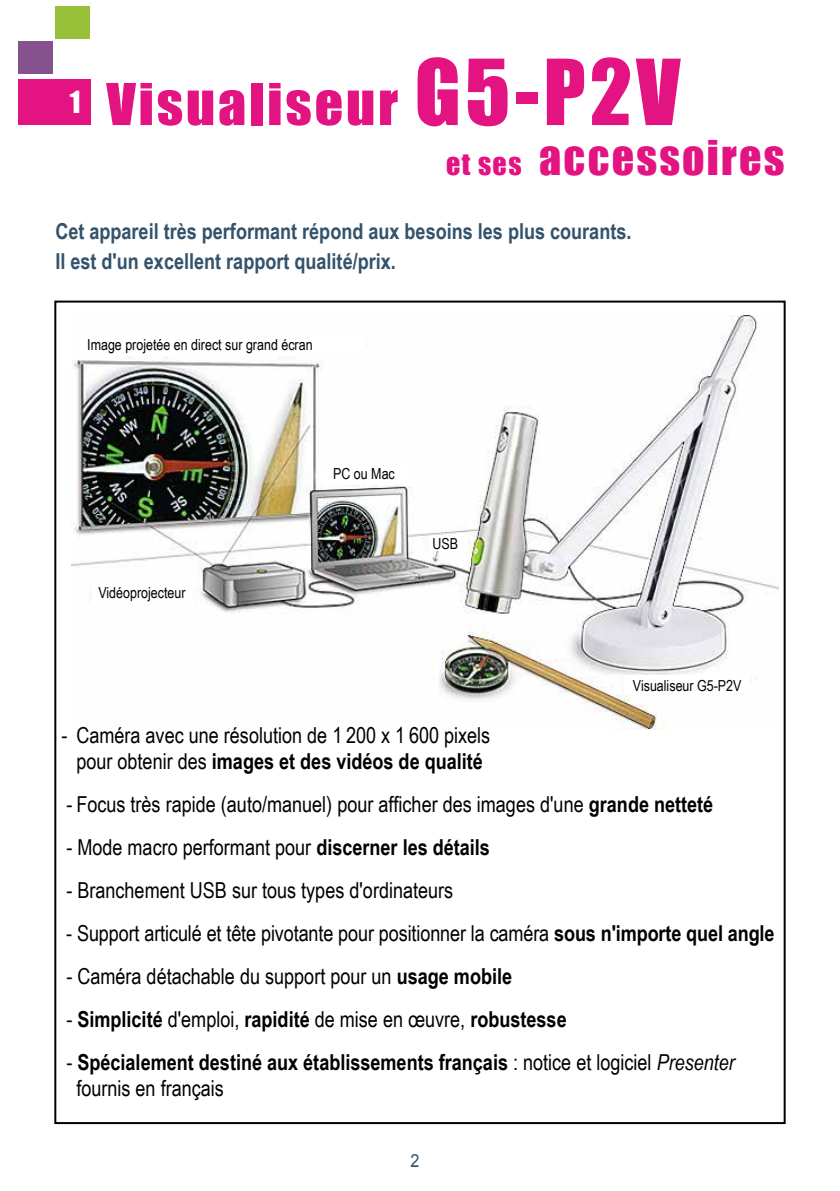
<style>
.page{position:relative;width:840px;height:1191px;background:#fff}
.page>*{position:absolute;margin:0;border:0;box-sizing:border-box;transform-origin:0 0}
.t1{font:53.2px "Impact";letter-spacing:.05em;color:#e41382;scale:1.05 1}
.t2{font:44px "Impact";letter-spacing:.05em;color:#e41382}
.t3{font:28px "Impact";color:#fff}
.t4{font:22px/26px "Arial Narrow";color:#000;text-align:center}
.t5{font:700 22px/26px "Arial Narrow";color:#000}
.t6{font:700 22px/30px "Arial Narrow";color:#34526a}
.t7{font:18px "Arial";color:#34526a;scale:.9 1}
.t8{font:15.2px "Arial Narrow";color:#000}
.s1{font-size:84px}
.s2{font-size:28px}
.s3{font-weight:700}
.s4{font-weight:400}
.s5{font-weight:400;font-style:italic}
</style>
<div class="page">
<div style="left:18px;top:79px;width:72px;height:46px;background:#e41382"></div>
<div style="left:18px;top:42px;width:35px;height:32px;background:#85528e"></div>
<div style="left:55px;top:7px;width:35px;height:32px;background:#96c037"></div>
<img style="left:72px;top:315px;width:706px;height:414px">
<div style="left:77px;top:334px;width:286px;height:22px;background:#fff"></div>
<div style="left:322px;top:462px;width:83px;height:22px;background:#fff"></div>
<div style="left:428px;top:536px;width:33px;height:14px;background:#fff"></div>
<div style="left:624px;top:676px;width:125px;height:18px;background:#fff"></div>
<div style="left:92px;top:582px;width:100px;height:22px;background:#fff"></div>
<p class="t3" style="left:70px;top:80px;width:12px">1</p>
<h1 class="t1" style="left:106px;top:63px;width:547px">Visualiseur <span class="s1">G5-P2V</span></h1>
<h2 class="t2" style="left:446px;top:124px;width:340px"><span class="s2">et ses</span> accessoires</h2>
<p class="t6" style="left:55px;top:215px;width:577px">Cet appareil très performant répond aux besoins les plus courants.<br>Il est d'un excellent rapport qualité/prix.</p>
<p class="t8" style="left:87px;top:334px;width:227px">Image projetée en direct sur grand écran</p>
<p class="t8" style="left:98px;top:582px;width:89px">Vidéoprojecteur</p>
<p class="t8" style="left:333px;top:462px;width:63px">PC ou Mac</p>
<p class="t8" style="left:432px;top:532px;width:27px">USB</p>
<p class="t8" style="left:632px;top:674px;width:110px">Visualiseur G5-P2V</p>
<p class="t4" style="left:61px;top:721px;width:430px">- Caméra avec une résolution de 1 200 x 1 600 pixels pour obtenir des <span class="s3">images et des vidéos de qualité</span></p>
<p class="t4" style="left:66px;top:790px;width:648px">- Focus très rapide (auto/manuel) pour afficher des images d'une <span class="s3">grande netteté</span></p>
<p class="t4" style="left:66px;top:833px;width:425px">- Mode macro performant pour <span class="s3">discerner les détails</span></p>
<p class="t4" style="left:66px;top:876px;width:388px">- Branchement USB sur tous types d'ordinateurs</p>
<p class="t4" style="left:66px;top:919px;width:709px">- Support articulé et tête pivotante pour positionner la caméra <span class="s3">sous n'importe quel angle</span></p>
<p class="t4" style="left:66px;top:962px;width:447px">- Caméra détachable du support pour un <span class="s3">usage mobile</span></p>
<p class="t5" style="left:66px;top:1005px;width:501px"><span class="s4">-</span> Simplicité <span class="s4">d'emploi,</span> rapidité <span class="s4">de mise en œuvre,</span> robustesse</p>
<p class="t5" style="left:76px;top:1048px;width:659px;text-indent:-10px"><span class="s4">-</span> Spécialement destiné aux établissements français <span class="s4">: notice et logiciel</span> <span class="s5">Presenter </span><span class="s4">fournis en français</span></p>
<p class="t7" style="left:410px;top:1149px;width:12px">2</p>
</div>
